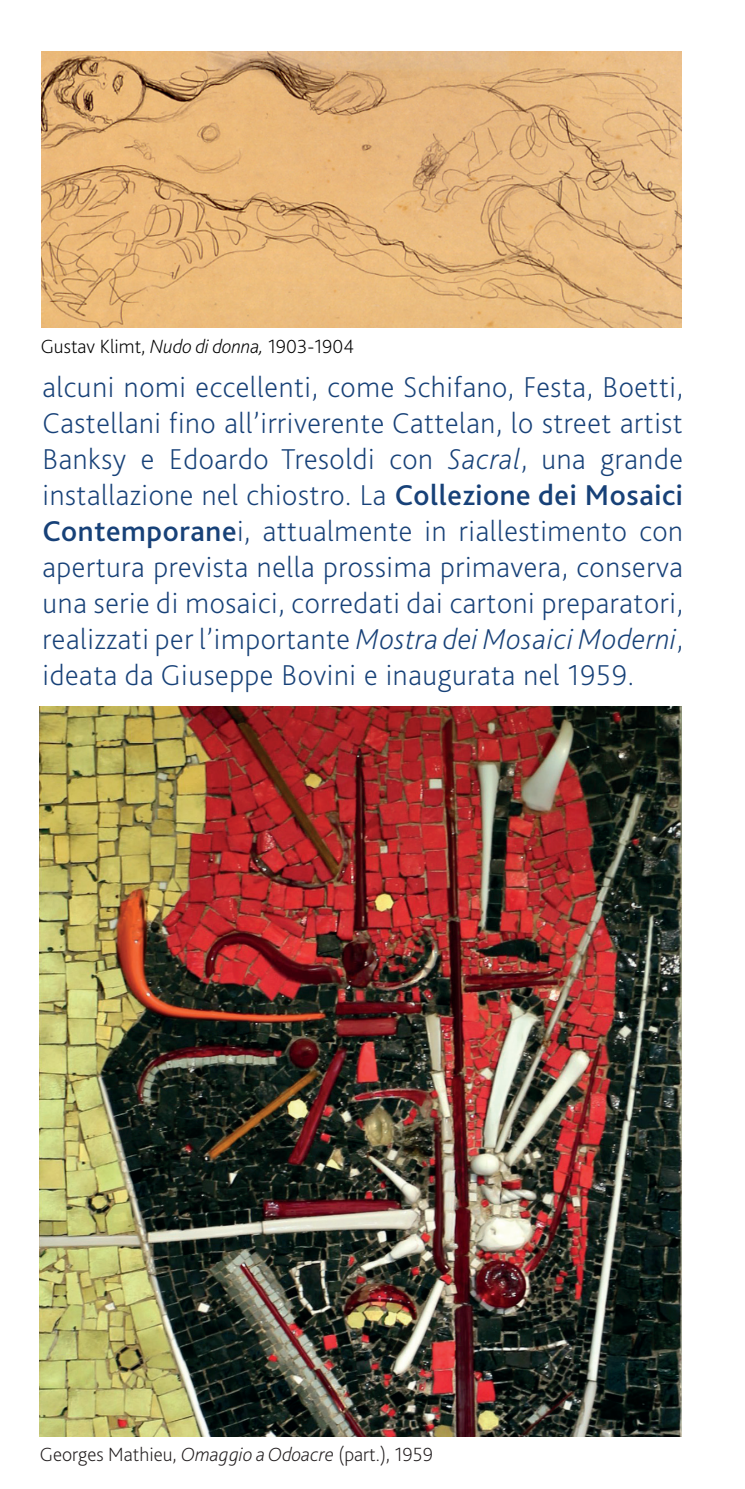
<style>
.page{position:relative;width:745px;height:1489px;background:#fff}
.page>*{position:absolute;margin:0;border:0;box-sizing:border-box;transform-origin:0 0}
.t1{font:200 30px/36px "Bliss 2";letter-spacing:.02em;color:#174178;text-align:justify}
.t2{font:200 20px "Bliss 2";color:#231f20}
.t3{font:200 20px "Bliss 2";color:#000001}
.s1{font-style:italic}
.s2{font-weight:500}
</style>
<div class="page">
<img style="left:42px;top:52px;width:638px;height:275px">
<img style="left:39px;top:706px;width:642px;height:730px">
<p class="t3" style="left:41px;top:334px;width:314px">Gustav Klimt, <span class="s1">Nudo di donna,</span> 1903-1904</p>
<p class="t1" style="left:43px;top:368px;width:641px">alcuni nomi eccellenti, come Schifano, Festa, Boetti, Castellani fino all’irriverente Cattelan, lo street artist Banksy e Edoardo Tresoldi con <span class="s1">Sacral</span>, una grande installazione nel chiostro. La <span class="s2">Collezione dei Mosaici Contemporane</span>i, attualmente in riallestimento con apertura prevista nella prossima primavera, conserva una serie di mosaici, corredati dai cartoni preparatori, realizzati per l’importante <span class="s1">Mostra dei Mosaici Moderni</span>, ideata da Giuseppe Bovini e inaugurata nel 1959.</p>
<p class="t2" style="left:40px;top:1441px;width:394px">Georges Mathieu, <span class="s1">Omaggio a Odoacre</span> (part.), 1959</p>
</div>
